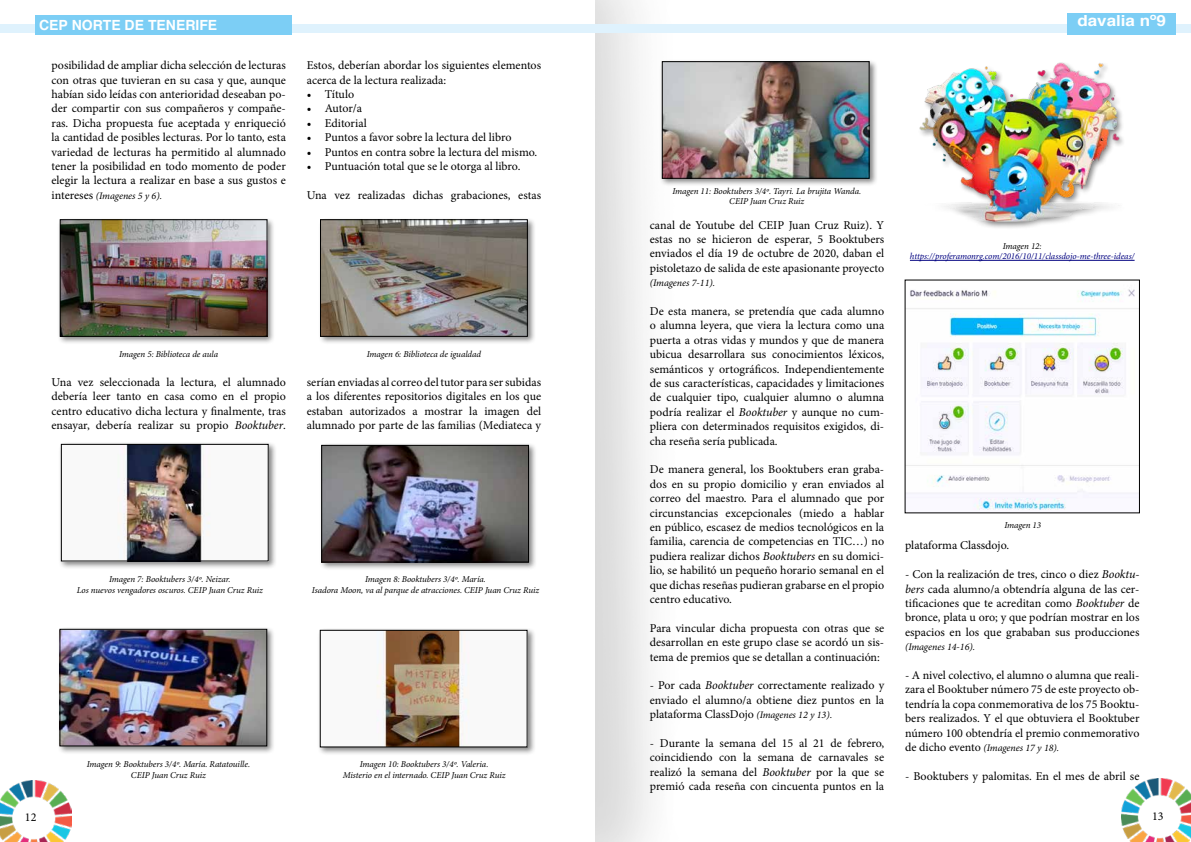
<style>
.page{position:relative;width:1191px;height:842px;background:#fff}
.page>*{position:absolute;margin:0;border:0;box-sizing:border-box;transform-origin:0 0}
.t1{font:700 15.3px "Helvetica";color:#fff;scale:1.11 1}
.t2{font:700 14px "Helvetica";color:#fff}
.t3{font:12px/14.4px "Minion Pro";color:#000;text-align:justify}
.t4{font:italic 10px "Minion Pro";letter-spacing:-.005em;color:#000}
.t5{font:italic 9px/10.8px "Minion Pro";letter-spacing:-.005em;color:#000;text-align:center}
.t6{font:italic 9px "Minion Pro";letter-spacing:-.005em;color:#000080}
.s1{font-style:normal;font-size:12px}
.s2{font-style:italic}
.s3{font-style:italic;font-size:10px}
.s4{font-size:10px}
</style>
<div class="page">
<img style="left:0;top:780px;width:71px;height:62px">
<img style="left:1121px;top:778px;width:70px;height:64px">
<div style="left:0;top:24px;width:1191px;height:8px;background:#dff2fd"></div>
<div style="left:1067px;top:13px;width:109px;height:21px;background:#7ccef5"></div>
<div style="left:35px;top:15px;width:257px;height:19px;background:#7ccef5"></div>
<div style="left:58px;top:217px;width:218px;height:128px;background:#000;opacity:.49"></div>
<img style="left:62px;top:222px;width:203px;height:112px">
<div style="left:60px;top:220px;width:207px;height:116px;border:1px solid #000"></div>
<div style="left:318px;top:217px;width:218px;height:128px;background:#000;opacity:.49"></div>
<img style="left:322px;top:222px;width:203px;height:112px">
<div style="left:57px;top:627px;width:218px;height:127px;background:#000;opacity:.49"></div>
<img style="left:62px;top:631px;width:203px;height:113px">
<div style="left:60px;top:629px;width:207px;height:117px;border:1px solid #000"></div>
<div style="left:317px;top:628px;width:219px;height:127px;background:#000;opacity:.49"></div>
<img style="left:322px;top:632px;width:203px;height:113px">
<div style="left:320px;top:630px;width:207px;height:117px;border:1px solid #000"></div>
<div style="left:659px;top:59px;width:219px;height:128px;background:#000;opacity:.49"></div>
<img style="left:664px;top:64px;width:203px;height:112px">
<div style="left:662px;top:62px;width:207px;height:116px;border:1px solid #000"></div>
<div style="left:59px;top:442px;width:218px;height:127px;background:#000;opacity:.49"></div>
<img style="left:63px;top:446px;width:203px;height:113px">
<div style="left:61px;top:444px;width:207px;height:117px;border:1px solid #000"></div>
<div style="left:319px;top:443px;width:218px;height:127px;background:#000;opacity:.49"></div>
<img style="left:323px;top:447px;width:203px;height:113px">
<div style="left:321px;top:445px;width:207px;height:117px;border:1px solid #000"></div>
<img style="left:919px;top:62px;width:204px;height:165px">
<hr style="left:910px;top:260px;width:224px;height:1px;background:#000080">
<img style="left:907px;top:289px;width:230px;height:221px">
<p class="t2" style="left:39px;top:16px;width:180px">CEP NORTE DE TENERIFE</p>
<p class="t3" style="left:52px;top:58px;width:236px">posibilidad de ampliar dicha selección de lecturas con otras que tuvieran en su casa y que, aunque habían sido leídas con anterioridad deseaban po&shy;der compartir con sus compañeros y compañe&shy;ras. Dicha propuesta fue aceptada y enriqueció la cantidad de posibles lecturas. Por lo tanto, esta variedad de lecturas ha permitido al alumnado tener la posibilidad en todo momento de poder elegir la lectura a realizar en base a sus gustos e</p>
<p class="t4" style="left:52px;top:189px;width:112px"><span class="s1">intereses</span> (Imagenes 5 y 6).</p>
<p class="t3" style="left:307px;top:58px;width:236px">Estos, deberían abordar los siguientes elementos acerca de la lectura realizada:</p>
<p class="t3" style="left:307px;top:87px;width:49px">• Título</p>
<p class="t3" style="left:307px;top:101px;width:57px">• Autor/a</p>
<p class="t3" style="left:307px;top:116px;width:61px">• Editorial</p>
<p class="t3" style="left:307px;top:130px;width:206px">• Puntos a favor sobre la lectura del libro</p>
<p class="t3" style="left:307px;top:145px;width:232px">• Puntos en contra sobre la lectura del mismo.</p>
<p class="t3" style="left:307px;top:159px;width:215px">• Puntuación total que se le otorga al libro.</p>
<p class="t3" style="left:307px;top:188px;width:236px">Una vez realizadas dichas grabaciones, estas</p>
<p class="t5" style="left:119px;top:348px;width:100px">Imagen 5: Biblioteca de aula</p>
<p class="t5" style="left:367px;top:348px;width:116px">Imagen 6: Biblioteca de igualdad</p>
<p class="t3" style="left:52px;top:375px;width:236px">Una vez seleccionada la lectura, el alumnado debería leer tanto en casa como en el propio centro educativo dicha lectura y finalmente, tras ensayar, debería realizar su propio <span class="s2">Booktuber</span>.</p>
<p class="t3" style="left:307px;top:375px;width:236px">serían enviadas al correo del tutor para ser subidas a los diferentes repositorios digitales en los que estaban autorizados a mostrar la imagen del alumnado por parte de las familias (Mediateca y</p>
<p class="t5" style="left:77px;top:574px;width:188px">Imagen 7: Booktubers 3/4º. Neizar.<br>Los nuevos vengadores oscuros. CEIP Juan Cruz Ruiz</p>
<p class="t5" style="left:312px;top:574px;width:229px">Imagen 8: Booktubers 3/4º. María.<br>Isadora Moon, va al parque de atracciones. CEIP Juan Cruz Ruiz</p>
<p class="t5" style="left:87px;top:759px;width:165px">Imagen 9: Booktubers 3/4º. María. Ratatouille.<br>CEIP Juan Cruz Ruiz</p>
<p class="t5" style="left:343px;top:758px;width:164px">Imagen 10: Booktubers 3/4º. Valeria.<br>Misterio en el internado. CEIP Juan Cruz Ruiz</p>
<p class="t1" style="left:1077px;top:11px;width:81px">davalia nº9</p>
<p class="t5" style="left:672px;top:185px;width:190px">Imagen 11: Booktubers 3/4º. Tayri. La brujita Wanda.<br>CEIP Juan Cruz Ruiz</p>
<p class="t3" style="left:650px;top:218px;width:236px">canal de Youtube del CEIP Juan Cruz Ruiz). Y estas no se hicieron de esperar, 5 Booktubers enviados el día 19 de octubre de 2020, daban el pistoletazo de salida de este apasionante proyecto</p>
<p class="t4" style="left:650px;top:276px;width:67px">(Imagenes 7-11).</p>
<p class="t3" style="left:650px;top:304px;width:236px">De esta manera, se pretendía que cada alumno o alumna leyera, que viera la lectura como una puerta a otras vidas y mundos y que de manera ubicua desarrollara sus conocimientos léxicos, semánticos y ortográficos. Independientemente de sus características, capacidades y limitaciones de cualquier tipo, cualquier alumno o alumna podría realizar el <span class="s2">Booktuber</span> y aunque no cum&shy;pliera con determinados requisitos exigidos, di&shy;cha reseña sería publicada.</p>
<p class="t3" style="left:650px;top:462px;width:236px">De manera general, los Booktubers eran graba&shy;dos en su propio domicilio y eran enviados al correo del maestro. Para el alumnado que por circunstancias excepcionales (miedo a hablar en público, escasez de medios tecnológicos en la familia, carencia de competencias en TIC…) no pudiera realizar dichos <span class="s2">Booktubers</span> en su domici&shy;lio, se habilitó un pequeño horario semanal en el que dichas reseñas pudieran grabarse en el propio centro educativo.</p>
<p class="t3" style="left:650px;top:621px;width:236px">Para vincular dicha propuesta con otras que se desarrollan en este grupo clase se acordó un sis&shy;tema de premios que se detallan a continuación:</p>
<p class="t3" style="left:650px;top:678px;width:236px">- Por cada <span class="s2">Booktuber</span> correctamente realizado y enviado el alumno/a obtiene diez puntos en la plataforma ClassDojo <span class="s3">(Imagenes 12 y 13)</span><span class="s4">.</span></p>
<p class="t3" style="left:650px;top:736px;width:236px">- Durante la semana del 15 al 21 de febrero, coincidiendo con la semana de carnavales se realizó la semana del <span class="s2">Booktuber</span> por la que se premió cada reseña con cincuenta puntos en la</p>
<p class="t5" style="left:1002px;top:240px;width:40px">Imagen 12:</p>
<p class="t6" style="left:910px;top:250px;width:226px">https://proferamonrg.com/2016/10/11/classdojo-me-three-ideas/</p>
<p class="t5" style="left:1004px;top:520px;width:38px">Imagen 13</p>
<p class="t3" style="left:905px;top:538px;width:106px">plataforma Classdojo.</p>
<p class="t3" style="left:905px;top:567px;width:236px">- Con la realización de tres, cinco o diez <span class="s2">Booktu&shy;bers</span> cada alumno/a obtendría alguna de las cer&shy;tificaciones que te acreditan como <span class="s2">Booktuber</span> de bronce, plata u oro; y que podrían mostrar en los espacios en los que grababan sus producciones</p>
<p class="t4" style="left:905px;top:640px;width:72px">(Imagenes 14-16).</p>
<p class="t3" style="left:905px;top:668px;width:236px">- A nivel colectivo, el alumno o alumna que reali&shy;zara el Booktuber número 75 de este proyecto ob&shy;tendría la copa conmemorativa de los 75 Booktu&shy;bers realizados. Y el que obtuviera el Booktuber número 100 obtendría el premio conmemorativo</p>
<p class="t4" style="left:905px;top:741px;width:156px"><span class="s1">de dicho evento</span> (Imagenes 17 y 18).</p>
<p class="t3" style="left:905px;top:769px;width:236px">- Booktubers y palomitas. En el mes de abril se</p>
<p class="t3" style="left:25px;top:810px;width:13px">12</p>
<p class="t3" style="left:1152px;top:809px;width:13px">13</p>
</div>
